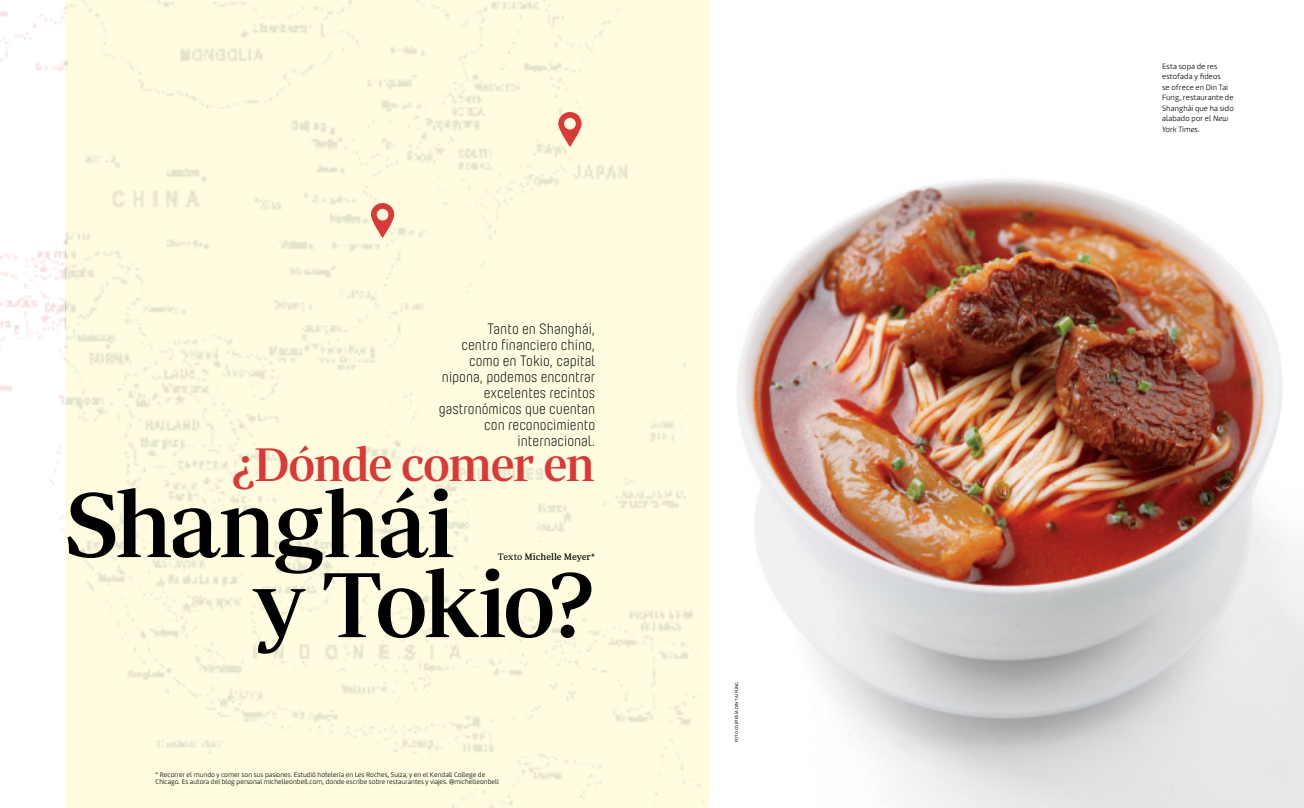
<style>
.page{position:relative;width:1304px;height:808px;background:#fff}
.page>*{position:absolute;margin:0;border:0;box-sizing:border-box;transform-origin:0 0}
.t1{font:500 94px/80px "Periodico Display";letter-spacing:-.04em;color:#000}
.t2{font:500 48px "Periodico Display";letter-spacing:-.035em;color:#d93a37}
.t3{font:300 15px/16px "Yummo";color:#000;text-align:right}
.t4{font:9.5px "Periodico Text";color:#000}
.t5{font:300 8px/10.5px "Marine";letter-spacing:.015em;color:#000}
.t6{font:300 7px/7px "Marine";letter-spacing:.005em;color:#000}
.t7{font:4.5px "Marine UP";letter-spacing:.035em;color:#000}
.s1{font-family:"Periodico Text Lg"}
.s2{font-style:italic}
</style>
<div class="page">
<img style="left:737px;top:178px;width:567px;height:630px">
<svg style="left:371px;top:203px;width:23px;height:35px"></svg>
<svg style="left:558px;top:112px;width:24px;height:35px"></svg>
<h3 class="t3" style="left:439px;top:321px;width:158px">Tanto en Shanghái,<br>centro financiero chino, como en Tokio, capital nipona, podemos encontrar excelentes recintos gastronómicos que cuentan con reconocimiento internacional.</h3>
<h2 class="t2" style="left:231px;top:437px;width:365px">¿Dónde comer en</h2>
<h1 class="t1" style="left:254px;top:483px;width:343px;text-indent:-189px">Shanghái<br>y Tokio?</h1>
<h3 class="t4" style="left:498px;top:551px;width:99px"><span class="s1">Texto</span> Michelle Meyer*</h3>
<p class="t6" style="left:156px;top:771px;width:345px">* Recorrer el mundo y comer son sus pasiones. Estudió hotelería en Les Roches, Suiza, y en el Kendall College de<br>Chicago. Es autora del blog personal michelleonbell.com, donde escribe sobre restaurantes y viajes. @michelleonbell</p>
<p class="t7" style="left:734px;top:742px;width:62px;rotate:-90deg">FOTO CORTESÍA DIN TAI FUNG</p>
<p class="t5" style="left:1162px;top:61px;width:73px">Esta sopa de res estofada y fideos<br>se ofrece en Din Tai<br>Fung, restaurante de<br>Shanghái que ha sido alabado por el <span class="s2">New<br>York Times.</span></p>
</div>
